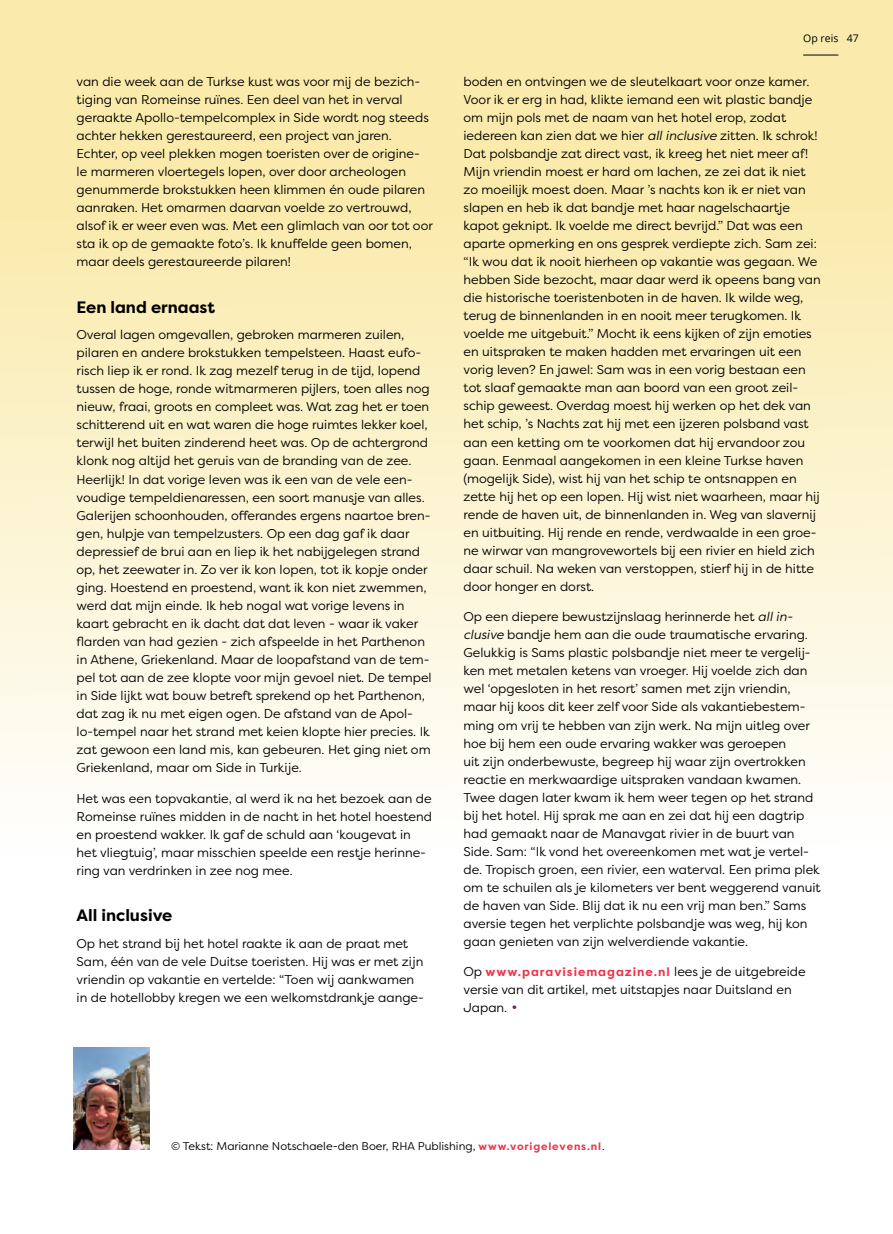
<style>
.page{position:relative;width:893px;height:1234px;background:#fff}
.page>*{position:absolute;margin:0;border:0;box-sizing:border-box;transform-origin:0 0}
.t1{font:700 16.5px "Filson Pro";color:#000}
.t2{font:12.75px/18px "Filson Pro";color:#000}
.t3{font:700 12px "Filson Pro";letter-spacing:.08em;color:#ee334b}
.t4{font:11.25px "Filson Pro";color:#000}
.t5{font:10.5px "Open Sans";color:#000}
.s1{font-style:italic}
.s2{font-weight:400;font-size:12.75px;color:#000}
.s3{font-family:"Charter";color:#722762}
.s4{font-weight:700;font-size:10.5px;color:#ee334b}
</style>
<div class="page">
<div style="left:0;top:0;width:893px;height:1233px;background:linear-gradient(to bottom,#f9e9a4,#fff)"></div>
<img style="left:73px;top:1047px;width:77px;height:102px">
<hr style="left:803px;top:55px;width:35px;height:1px;background:#000">
<p class="t2" style="left:77px;top:72px;width:358px">van die week aan de Turkse kust was voor mij de bezich&shy;tiging van Romeinse ruïnes. Een deel van het in verval geraakte Apollo-tempelcomplex in Side wordt nog steeds achter hekken gerestaureerd, een project van jaren.<br>Echter, op veel plekken mogen toeristen over de origine&shy;le marmeren vloertegels lopen, over door archeologen genummerde brokstukken heen klimmen én oude pilaren aanraken. Het omarmen daarvan voelde zo vertrouwd, alsof ik er weer even was. Met een glimlach van oor tot oor sta ik op de gemaakte foto’s. Ik knuffelde geen bomen, maar deels gerestaureerde pilaren!</p>
<p class="t1" style="left:77px;top:296px;width:140px">Een land ernaast</p>
<p class="t2" style="left:77px;top:325px;width:357px">Overal lagen omgevallen, gebroken marmeren zuilen, pilaren en andere brokstukken tempelsteen. Haast eufo&shy;risch liep ik er rond. Ik zag mezelf terug in de tijd, lopend tussen de hoge, ronde witmarmeren pijlers, toen alles nog nieuw, fraai, groots en compleet was. Wat zag het er toen schitterend uit en wat waren die hoge ruimtes lekker koel, terwijl het buiten zinderend heet was. Op de achtergrond klonk nog altijd het geruis van de branding van de zee.<br>Heerlijk! In dat vorige leven was ik een van de vele een&shy;voudige tempeldienaressen, een soort manusje van alles.<br>Galerijen schoonhouden, offerandes ergens naartoe bren&shy;gen, hulpje van tempelzusters. Op een dag gaf ik daar depressief de brui aan en liep ik het nabijgelegen strand op, het zeewater in. Zo ver ik kon lopen, tot ik kopje onder ging. Hoestend en proestend, want ik kon niet zwemmen, werd dat mijn einde. Ik heb nogal wat vorige levens in kaart gebracht en ik dacht dat dat leven - waar ik vaker flarden van had gezien - zich afspeelde in het Parthenon in Athene, Griekenland. Maar de loopafstand van de tem&shy;pel tot aan de zee klopte voor mijn gevoel niet. De tempel in Side lijkt wat bouw betreft sprekend op het Parthenon, dat zag ik nu met eigen ogen. De afstand van de Apol&shy;lo-tempel naar het strand met keien klopte hier precies. Ik zat gewoon een land mis, kan gebeuren. Het ging niet om Griekenland, maar om Side in Turkije.</p>
<p class="t2" style="left:77px;top:788px;width:357px">Het was een topvakantie, al werd ik na het bezoek aan de Romeinse ruïnes midden in de nacht in het hotel hoestend en proestend wakker. Ik gaf de schuld aan ‘kougevat in het vliegtuig’, maar misschien speelde een restje herinne&shy;ring van verdrinken in zee nog mee.</p>
<p class="t1" style="left:77px;top:904px;width:97px">All inclusive</p>
<p class="t2" style="left:77px;top:933px;width:349px">Op het strand bij het hotel raakte ik aan de praat met Sam, één van de vele Duitse toeristen. Hij was er met zijn vriendin op vakantie en vertelde: “Toen wij aankwamen in de hotellobby kregen we een welkomstdrankje aange-</p>
<p class="t5" style="left:803px;top:31px;width:57px">Op reis 47</p>
<p class="t2" style="left:463px;top:72px;width:359px">boden en ontvingen we de sleutelkaart voor onze kamer.<br>Voor ik er erg in had, klikte iemand een wit plastic bandje om mijn pols met de naam van het hotel erop, zodat iedereen kan zien dat we hier <span class="s1">all inclusive</span> zitten. Ik schrok!<br>Dat polsbandje zat direct vast, ik kreeg het niet meer af!<br>Mijn vriendin moest er hard om lachen, ze zei dat ik niet zo moeilijk moest doen. Maar ’s nachts kon ik er niet van slapen en heb ik dat bandje met haar nagelschaartje kapot geknipt. Ik voelde me direct bevrijd.” Dat was een aparte opmerking en ons gesprek verdiepte zich. Sam zei: “Ik wou dat ik nooit hierheen op vakantie was gegaan. We hebben Side bezocht, maar daar werd ik opeens bang van die historische toeristenboten in de haven. Ik wilde weg, terug de binnenlanden in en nooit meer terugkomen. Ik voelde me uitgebuit.” Mocht ik eens kijken of zijn emoties en uitspraken te maken hadden met ervaringen uit een vorig leven? En jawel: Sam was in een vorig bestaan een tot slaaf gemaakte man aan boord van een groot zeil&shy;schip geweest. Overdag moest hij werken op het dek van het schip, ’s Nachts zat hij met een ijzeren polsband vast aan een ketting om te voorkomen dat hij ervandoor zou gaan. Eenmaal aangekomen in een kleine Turkse haven (mogelijk Side), wist hij van het schip te ontsnappen en zette hij het op een lopen. Hij wist niet waarheen, maar hij rende de haven uit, de binnenlanden in. Weg van slavernij en uitbuiting. Hij rende en rende, verdwaalde in een groe&shy;ne wirwar van mangrovewortels bij een rivier en hield zich daar schuil. Na weken van verstoppen, stierf hij in de hitte door honger en dorst.</p>
<p class="t2" style="left:463px;top:607px;width:359px">Op een diepere bewustzijnslaag herinnerde het <span class="s1">all in&shy;clusive</span> bandje hem aan die oude traumatische ervaring.<br>Gelukkig is Sams plastic polsbandje niet meer te vergelij&shy;ken met metalen ketens van vroeger. Hij voelde zich dan wel ‘opgesloten in het resort’ samen met zijn vriendin, maar hij koos dit keer zelf voor Side als vakantiebestem&shy;ming om vrij te hebben van zijn werk. Na mijn uitleg over hoe bij hem een oude ervaring wakker was geroepen<br>uit zijn onderbewuste, begreep hij waar zijn overtrokken reactie en merkwaardige uitspraken vandaan kwamen.<br>Twee dagen later kwam ik hem weer tegen op het strand bij het hotel. Hij sprak me aan en zei dat hij een dagtrip had gemaakt naar de Manavgat rivier in de buurt van Side. Sam: “Ik vond het overeenkomen met wat je vertel&shy;de. Tropisch groen, een rivier, een waterval. Een prima plek om te schuilen als je kilometers ver bent weggerend vanuit de haven van Side. Blij dat ik nu een vrij man ben.” Sams aversie tegen het verplichte polsbandje was weg, hij kon gaan genieten van zijn welverdiende vakantie.</p>
<p class="t3" style="left:463px;top:964px;width:344px"><span class="s2">Op</span> www.paravisiemagazine.nl <span class="s2">lees je de uitgebreide</span></p>
<p class="t2" style="left:463px;top:980px;width:330px">versie van dit artikel, met uitstapjes naar Duitsland en<br>Japan. <span class="s3">•</span></p>
<p class="t4" style="left:171px;top:1137px;width:435px">© Tekst: Marianne Notschaele-den Boer, RHA Publishing, <span class="s4">www.vorigelevens.nl</span>.</p>
</div>
